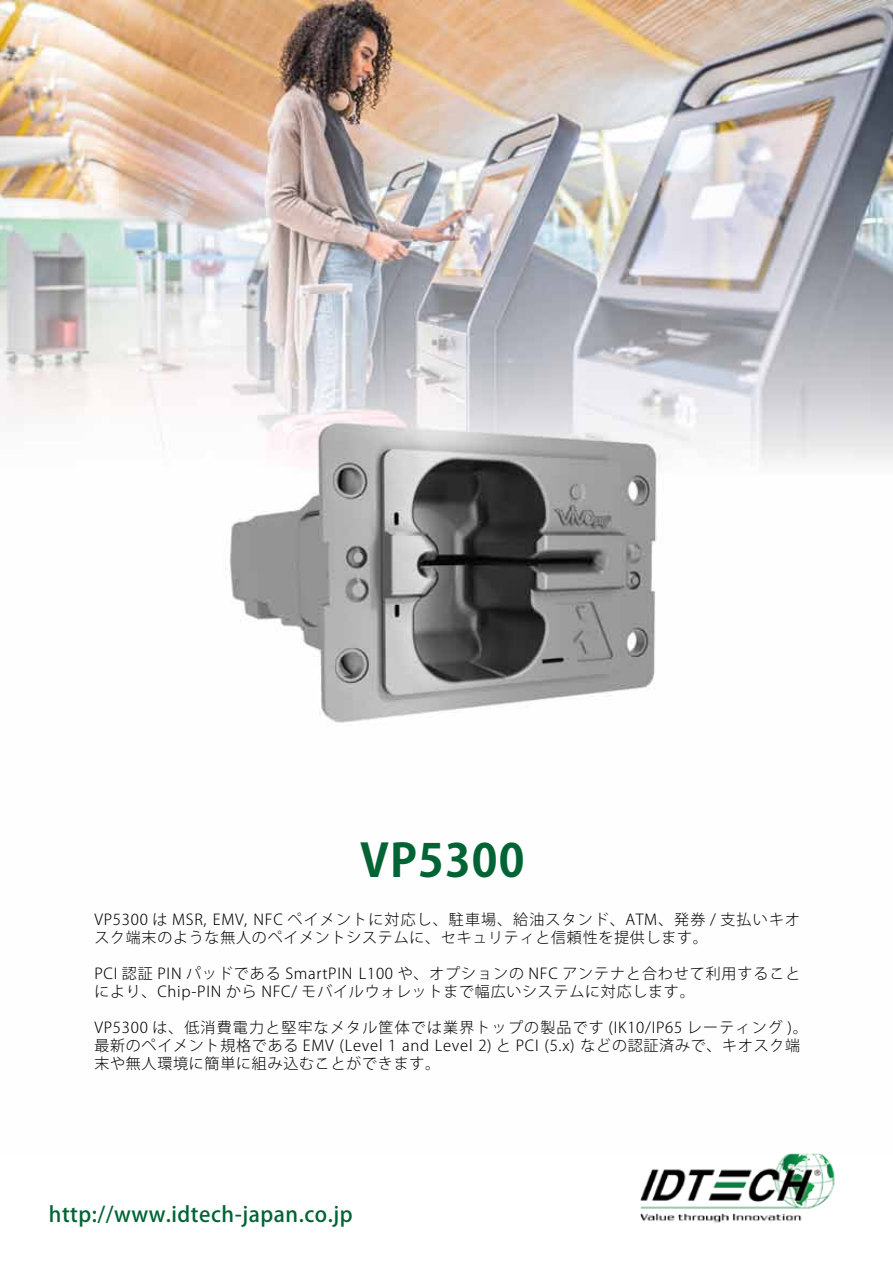
<style>
.page{position:relative;width:893px;height:1263px;background:#fff}
.page>*{position:absolute;margin:0;border:0;box-sizing:border-box;transform-origin:0 0}
.t1{font:700 45px "Koz Go Pro";letter-spacing:.025em;color:#026435}
.t2{font:500 21px "Koz Go Pro";letter-spacing:.025em;color:#026435}
.t3{font:300 15px/18px "Koz Go Pro";letter-spacing:.05em;color:#000}
</style>
<div class="page">
<img style="left:640px;top:1156px;width:195px;height:67px">
<img style="left:0;top:0;width:893px;height:1156px">
<h1 class="t1" style="left:360px;top:832px;width:166px">VP5300</h1>
<p class="t3" style="left:94px;top:911px;width:707px">VP5300 は MSR, EMV, NFC ペイメントに対応し、駐車場、給油スタンド、ATM、発券 / 支払いキオスク端末のような無人のペイメントシステムに、セキュリティと信頼性を提供します。</p>
<p class="t3" style="left:94px;top:965px;width:707px">PCI 認証 PIN パッドである SmartPIN L100 や、オプションの NFC アンテナと合わせて利用することにより、Chip-PIN から NFC/ モバイルウォレットまで幅広いシステムに対応します。</p>
<p class="t3" style="left:94px;top:1019px;width:715px">VP5300 は、低消費電力と堅牢なメタル筐体では業界トップの製品です (IK10/IP65 レーティング 。(最新のペイメント規格である EMV (Level 1 and Level )2 と PCI (5.x) などの認証済みで、キオスク端末や無人環境に簡単に組み込むことができます。</p>
<h2 class="t2" style="left:49px;top:1201px;width:305px">http://www.idtech-japan.co j p.</h2>
</div>
